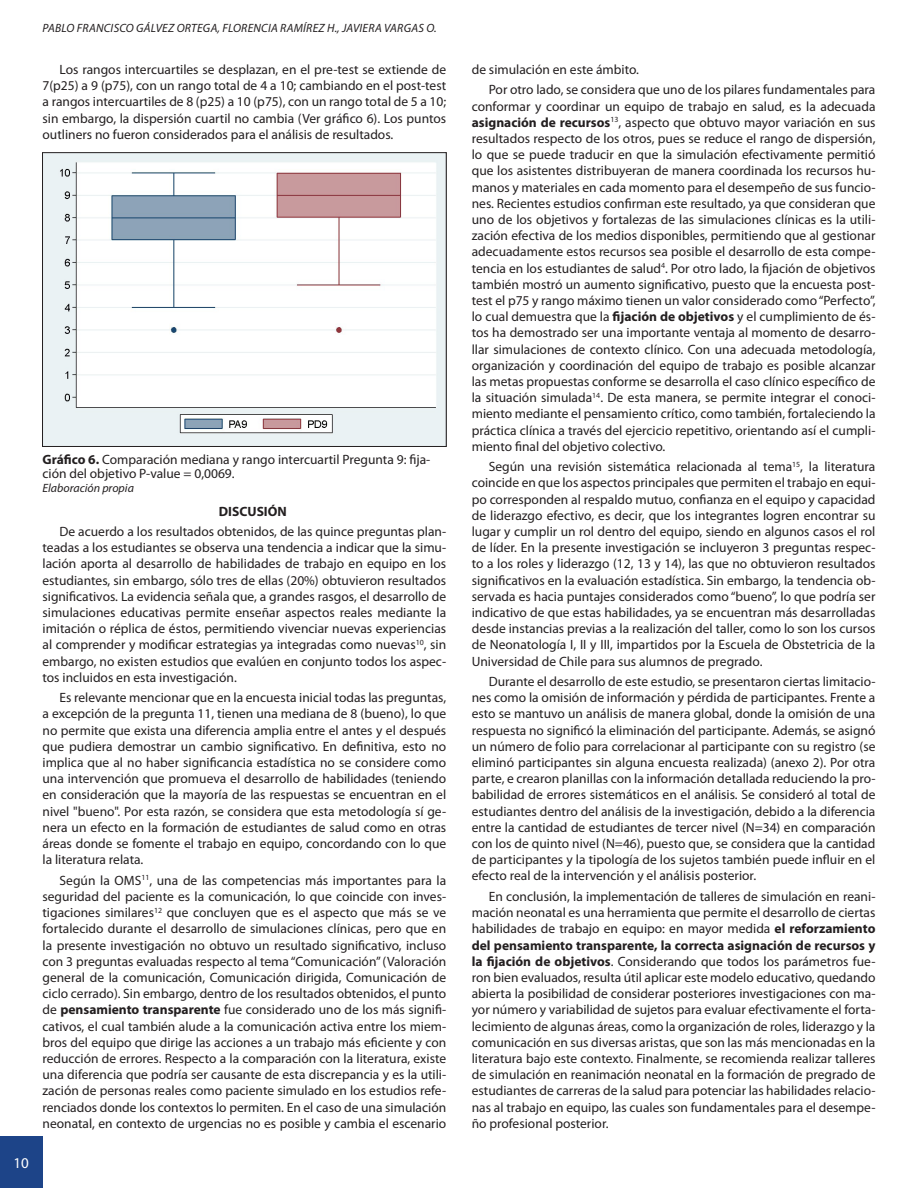
<style>
.page{position:relative;width:918px;height:1188px;background:#fff}
.page>*{position:absolute;margin:0;border:0;box-sizing:border-box;transform-origin:0 0}
.t1{font:15px "Myriad Pro";color:#fff}
.t2{font:13.5px/16.2px "Myriad Pro";color:#231f20;text-align:justify}
.t3{font:700 13.5px "Myriad Pro";color:#231f20}
.t4{font:italic 12px "Myriad Pro";letter-spacing:.02em;color:#231f20}
.t5{font:italic 12px "Myriad Pro";color:#231f20}
.s1{font-weight:700}
</style>
<div class="page">
<div style="left:0;top:1137px;width:43px;height:51px;background:#1d4488"></div>
<img style="left:44px;top:154px;width:401px;height:291px">
<div style="left:42px;top:152px;width:405px;height:295px;border:1px solid #231f20"></div>
<p class="t4" style="left:43px;top:20px;width:396px">PABLO FRANCISCO GÁLVEZ ORTEGA, FLORENCIA RAMÍREZ H., JAVIERA VARGAS O.</p>
<p class="t2" style="left:43px;top:61px;width:405px;text-indent:17px">Los rangos intercuartiles se desplazan, en el pre-test se extiende de 7(p25) a 9 (p75), con un rango total de 4 a 10; cambiando en el post-test a rangos intercuartiles de 8 (p25) a 10 (p75), con un rango total de 5 a 10; sin embargo, la dispersión cuartil no cambia (Ver gráfico 6). Los puntos outliners no fueron considerados para el análisis de resultados.</p>
<p class="t1" style="left:14px;top:1154px;width:17px">10</p>
<p class="t2" style="left:43px;top:453px;width:389px;line-height:13.5px"><span class="s1">Gráfico 6.</span> Comparación mediana y rango intercuartil Pregunta 9: fija&shy;ción del objetivo P-value = 0,0069.</p>
<p class="t5" style="left:43px;top:481px;width:93px">Elaboración propia</p>
<p class="t3" style="left:219px;top:502px;width:69px">DISCUSIÓN</p>
<p class="t2" style="left:43px;top:523px;width:405px;text-indent:17px">De acuerdo a los resultados obtenidos, de las quince preguntas plan&shy;teadas a los estudiantes se observa una tendencia a indicar que la simu&shy;lación aporta al desarrollo de habilidades de trabajo en equipo en los estudiantes, sin embargo, sólo tres de ellas (20%) obtuvieron resultados significativos. La evidencia señala que, a grandes rasgos, el desarrollo de simulaciones educativas permite enseñar aspectos reales mediante la imitación o réplica de éstos, permitiendo vivenciar nuevas experiencias al comprender y modificar estrategias ya integradas como nuevas<sup>10</sup>, sin embargo, no existen estudios que evalúen en conjunto todos los aspec&shy;tos incluidos en esta investigación.</p>
<p class="t2" style="left:43px;top:689px;width:405px;text-indent:17px">Es relevante mencionar que en la encuesta inicial todas las preguntas, a excepción de la pregunta 11, tienen una mediana de 8 (bueno), lo que no permite que exista una diferencia amplia entre el antes y el después que pudiera demostrar un cambio significativo. En definitiva, esto no implica que al no haber significancia estadística no se considere como una intervención que promueva el desarrollo de habilidades (teniendo en consideración que la mayoría de las respuestas se encuentran en el nivel "bueno". Por esta razón, se considera que esta metodología sí ge&shy;nera un efecto en la formación de estudiantes de salud como en otras áreas donde se fomente el trabajo en equipo, concordando con lo que la literatura relata.</p>
<p class="t2" style="left:43px;top:872px;width:405px;text-indent:17px">Según la OMS<sup>11</sup>, una de las competencias más importantes para la seguridad del paciente es la comunicación, lo que coincide con inves&shy;tigaciones similares<sup>12</sup> que concluyen que es el aspecto que más se ve fortalecido durante el desarrollo de simulaciones clínicas, pero que en la presente investigación no obtuvo un resultado significativo, incluso con 3 preguntas evaluadas respecto al tema “Comunicación” (Valoración general de la comunicación, Comunicación dirigida, Comunicación de ciclo cerrado). Sin embargo, dentro de los resultados obtenidos, el punto de <span class="s1">pensamiento transparente</span> fue considerado uno de los más signifi&shy;cativos, el cual también alude a la comunicación activa entre los miem&shy;bros del equipo que dirige las acciones a un trabajo más eficiente y con reducción de errores. Respecto a la comparación con la literatura, existe una diferencia que podría ser causante de esta discrepancia y es la utili&shy;zación de personas reales como paciente simulado en los estudios refe&shy;renciados donde los contextos lo permiten. En el caso de una simulación neonatal, en contexto de urgencias no es posible y cambia el escenario</p>
<p class="t2" style="left:472px;top:61px;width:169px">de simulación en este ámbito.</p>
<p class="t2" style="left:472px;top:82px;width:405px;text-indent:17px">Por otro lado, se considera que uno de los pilares fundamentales para conformar y coordinar un equipo de trabajo en salud, es la adecuada <span class="s1">asignación de recursos</span><sup>13</sup>, aspecto que obtuvo mayor variación en sus resultados respecto de los otros, pues se reduce el rango de dispersión, lo que se puede traducir en que la simulación efectivamente permitió que los asistentes distribuyeran de manera coordinada los recursos hu&shy;manos y materiales en cada momento para el desempeño de sus funcio&shy;nes. Recientes estudios confirman este resultado, ya que consideran que uno de los objetivos y fortalezas de las simulaciones clínicas es la utili&shy;zación efectiva de los medios disponibles, permitiendo que al gestionar adecuadamente estos recursos sea posible el desarrollo de esta compe&shy;tencia en los estudiantes de salud<sup>4</sup>. Por otro lado, la fijación de objetivos también mostró un aumento significativo, puesto que la encuesta post&shy;test el p75 y rango máximo tienen un valor considerado como “Perfecto”, lo cual demuestra que la <span class="s1">fijación de objetivos</span> y el cumplimiento de és&shy;tos ha demostrado ser una importante ventaja al momento de desarro&shy;llar simulaciones de contexto clínico. Con una adecuada metodología, organización y coordinación del equipo de trabajo es posible alcanzar las metas propuestas conforme se desarrolla el caso clínico específico de la situación simulada<sup>14</sup>. De esta manera, se permite integrar el conoci&shy;miento mediante el pensamiento crítico, como también, fortaleciendo la práctica clínica a través del ejercicio repetitivo, orientando así el cumpli&shy;miento final del objetivo colectivo.</p>
<p class="t2" style="left:472px;top:458px;width:405px;text-indent:17px">Según una revisión sistemática relacionada al tema<sup>15</sup>, la literatura coincide en que los aspectos principales que permiten el trabajo en equi&shy;po corresponden al respaldo mutuo, confianza en el equipo y capacidad de liderazgo efectivo, es decir, que los integrantes logren encontrar su lugar y cumplir un rol dentro del equipo, siendo en algunos casos el rol de líder. En la presente investigación se incluyeron 3 preguntas respec&shy;to a los roles y liderazgo (12, 13 y 14), las que no obtuvieron resultados significativos en la evaluación estadística. Sin embargo, la tendencia ob&shy;servada es hacia puntajes considerados como “bueno”, lo que podría ser indicativo de que estas habilidades, ya se encuentran más desarrolladas desde instancias previas a la realización del taller, como lo son los cursos de Neonatología I, II y III, impartidos por la Escuela de Obstetricia de la Universidad de Chile para sus alumnos de pregrado.</p>
<p class="t2" style="left:472px;top:673px;width:405px;text-indent:17px">Durante el desarrollo de este estudio, se presentaron ciertas limitacio&shy;nes como la omisión de información y pérdida de participantes. Frente a esto se mantuvo un análisis de manera global, donde la omisión de una respuesta no significó la eliminación del participante. Además, se asignó un número de folio para correlacionar al participante con su registro (se eliminó participantes sin alguna encuesta realizada) (anexo 2). Por otra parte, e crearon planillas con la información detallada reduciendo la pro&shy;babilidad de errores sistemáticos en el análisis. Se consideró al total de estudiantes dentro del análisis de la investigación, debido a la diferencia entre la cantidad de estudiantes de tercer nivel (N=34) en comparación con los de quinto nivel (N=46), puesto que, se considera que la cantidad de participantes y la tipología de los sujetos también puede influir en el efecto real de la intervención y el análisis posterior.</p>
<p class="t2" style="left:472px;top:888px;width:405px;text-indent:17px">En conclusión, la implementación de talleres de simulación en reani&shy;mación neonatal es una herramienta que permite el desarrollo de ciertas habilidades de trabajo en equipo: en mayor medida <span class="s1">el reforzamiento del pensamiento transparente, la correcta asignación de recursos y la fijación de objetivos</span>. Considerando que todos los parámetros fue&shy;ron bien evaluados, resulta útil aplicar este modelo educativo, quedando abierta la posibilidad de considerar posteriores investigaciones con ma&shy;yor número y variabilidad de sujetos para evaluar efectivamente el forta&shy;lecimiento de algunas áreas, como la organización de roles, liderazgo y la comunicación en sus diversas aristas, que son las más mencionadas en la literatura bajo este contexto. Finalmente, se recomienda realizar talleres de simulación en reanimación neonatal en la formación de pregrado de estudiantes de carreras de la salud para potenciar las habilidades relacio&shy;nas al trabajo en equipo, las cuales son fundamentales para el desempe&shy;ño profesional posterior.</p>
</div>
